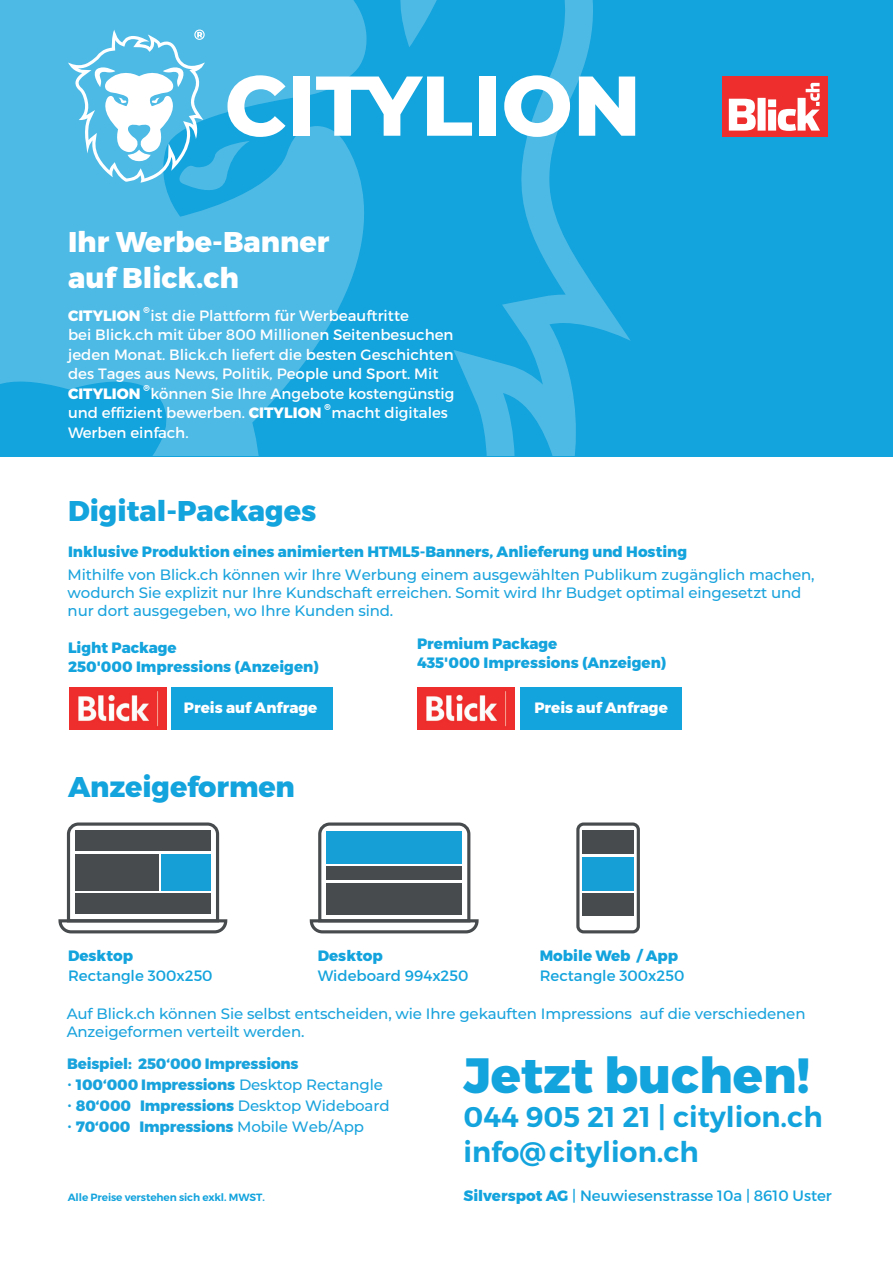
<style>
.page{position:relative;width:893px;height:1263px;background:#fff}
.page>*{position:absolute;margin:0;border:0;box-sizing:border-box;transform-origin:0 0}
.t1{font:800 49.5px "Montserrat";color:#13a3dd}
.t2{font:600 28.5px/34.5px "Montserrat";color:#13a3dd}
.t3{font:800 28.5px "Montserrat";letter-spacing:-.005em;color:#13a3dd}
.t4{font:800 28.5px/36px "Montserrat";color:#fff}
.t5{font:500 15px/18px "Montserrat";letter-spacing:-.01em;color:#19a3dd}
.t6{font:15px/19.5px "Montserrat";color:#fff}
.t7{font:800 15px/19.5px "Montserrat";color:#13a3dd}
.t8{font:800 15px "Montserrat";letter-spacing:-.01em;color:#19a3dd}
.t9{font:15px "Montserrat";color:#13a3dd}
.t10{font:800 15px "Montserrat";color:#fff}
.t11{font:600 10.5px "Montserrat";letter-spacing:-.01em;color:#13a3dd}
.t12{font:800 8.7px "Montserrat";color:#fff}
.s1{font-weight:800}
.s2{font-weight:500}
</style>
<div class="page">
<div style="left:0;top:0;width:893px;height:456px;background:#13a3dd"></div>
<svg style="left:453px;top:0;width:183px;height:456px"></svg>
<svg style="left:0;top:0;width:364px;height:456px;fill:#4db9e5"></svg>
<svg style="left:504px;top:75px;width:66px;height:62px"></svg>
<svg style="left:579px;top:77px;width:56px;height:59px"></svg>
<svg style="left:68px;top:0;width:427px;height:202px"></svg>
<svg style="left:58px;top:822px;width:170px;height:112px"></svg>
<svg style="left:309px;top:822px;width:170px;height:112px"></svg>
<div style="left:582px;top:857px;width:52px;height:34px;background:#169ed7"></div>
<div style="left:582px;top:893px;width:52px;height:23px;background:#484b4d"></div>
<div style="left:582px;top:831px;width:52px;height:23px;background:#484b4d"></div>
<div style="left:576px;top:822px;width:64px;height:111px;border:3px solid #484b4d;border-radius:6px"></div>
<div style="left:520px;top:687px;width:162px;height:42px;background:#13a3dd"></div>
<div style="left:171px;top:687px;width:162px;height:42px;background:#13a3dd"></div>
<div style="left:723px;top:76px;width:105px;height:61px;background:#ee2e2c"></div>
<svg style="left:729px;top:83px;width:91px;height:48px"></svg>
<img style="left:69px;top:687px;width:97px;height:43px">
<img style="left:418px;top:687px;width:97px;height:43px">
<h2 class="t4" style="left:68px;top:225px;width:263px">Ihr Werbe-Banner auf Blick.ch</h2>
<p class="t10" style="left:68px;top:306px;width:74px">CITYLION</p>
<p class="t12" style="left:143px;top:304px;width:8px">®</p>
<p class="t6" style="left:68px;top:305px;width:387px;text-indent:83px">ist die Plattform für Werbeauftritte<br>bei Blick.ch mit über 800 Millionen Seitenbesuchen jeden Monat. Blick.ch liefert die besten Geschichten des Tages aus News, Politik, People und Sport. Mit</p>
<p class="t10" style="left:68px;top:384px;width:74px">CITYLION</p>
<p class="t12" style="left:143px;top:382px;width:8px">®</p>
<p class="t6" style="left:68px;top:383px;width:388px;text-indent:83px">können Sie Ihre Angebote kostengünstig und effizient bewerben. <span class="s1">CITYLION</span></p>
<p class="t12" style="left:324px;top:402px;width:8px">®</p>
<p class="t6" style="left:332px;top:403px;width:118px">macht digitales</p>
<p class="t6" style="left:68px;top:422px;width:122px">Werben einfach.</p>
<h2 class="t3" style="left:68px;top:493px;width:250px">Digital-Packages</h2>
<p class="t7" style="left:68px;top:543px;width:621px">Inklusive Produktion eines animierten HTML5-Banners, Anlieferung und Hosting</p>
<p class="t5" style="left:68px;top:565px;width:748px">Mithilfe von Blick.ch können wir Ihre Werbung einem ausgewählten Publikum zugänglich machen, wodurch Sie explizit nur Ihre Kundschaft erreichen. Somit wird Ihr Budget optimal eingesetzt und nur dort ausgegeben, wo Ihre Kunden sind.</p>
<p class="t7" style="left:68px;top:638px;width:252px">Light Package<br>250'000 Impressions (Anzeigen)</p>
<p class="t10" style="left:184px;top:699px;width:135px">Preis auf Anfrage</p>
<h2 class="t3" style="left:68px;top:769px;width:228px">Anzeigeformen</h2>
<p class="t7" style="left:417px;top:634px;width:251px">Premium Package<br>435'000 Impressions (Anzeigen)</p>
<p class="t10" style="left:534px;top:699px;width:135px">Preis auf Anfrage</p>
<p class="t7" style="left:68px;top:947px;width:67px">Desktop</p>
<p class="t9" style="left:68px;top:966px;width:146px">Rectangle 300x250</p>
<p class="t7" style="left:318px;top:947px;width:67px">Desktop</p>
<p class="t9" style="left:318px;top:966px;width:152px">Wideboard 994x250</p>
<p class="t7" style="left:540px;top:947px;width:140px">Mobile Web / App</p>
<p class="t9" style="left:540px;top:966px;width:146px">Rectangle 300x250</p>
<p class="t5" style="left:67px;top:1004px;width:740px">Auf Blick.ch können Sie selbst entscheiden, wie Ihre gekauften Impressions auf die verschiedenen<br>Anzeigeformen verteilt werden.</p>
<p class="t8" style="left:67px;top:1055px;width:233px">Beispiel: 250‘000 Impressions</p>
<p class="t8" style="left:67px;top:1076px;width:317px"><span class="s2">•</span> 100‘000 Impressions <span class="s2">Desktop Rectangle</span></p>
<p class="t5" style="left:67px;top:1096px;width:324px">• <span class="s1">80‘000 Impressions</span> Desktop Wideboard</p>
<p class="t8" style="left:67px;top:1118px;width:299px"><span class="s2">•</span> 70‘000 Impressions <span class="s2">Mobile Web/App</span></p>
<h1 class="t1" style="left:463px;top:1044px;width:348px">Jetzt buchen!</h1>
<h2 class="t2" style="left:463px;top:1100px;width:361px">044 905 21 21 | citylion.ch info@citylion.ch</h2>
<p class="t9" style="left:463px;top:1187px;width:370px"><span class="s1">Silverspot AG</span> | Neuwiesenstrasse 10a | 8610 Uster</p>
<p class="t11" style="left:68px;top:1191px;width:199px">Alle Preise verstehen sich exkl. MWST.</p>
</div>
